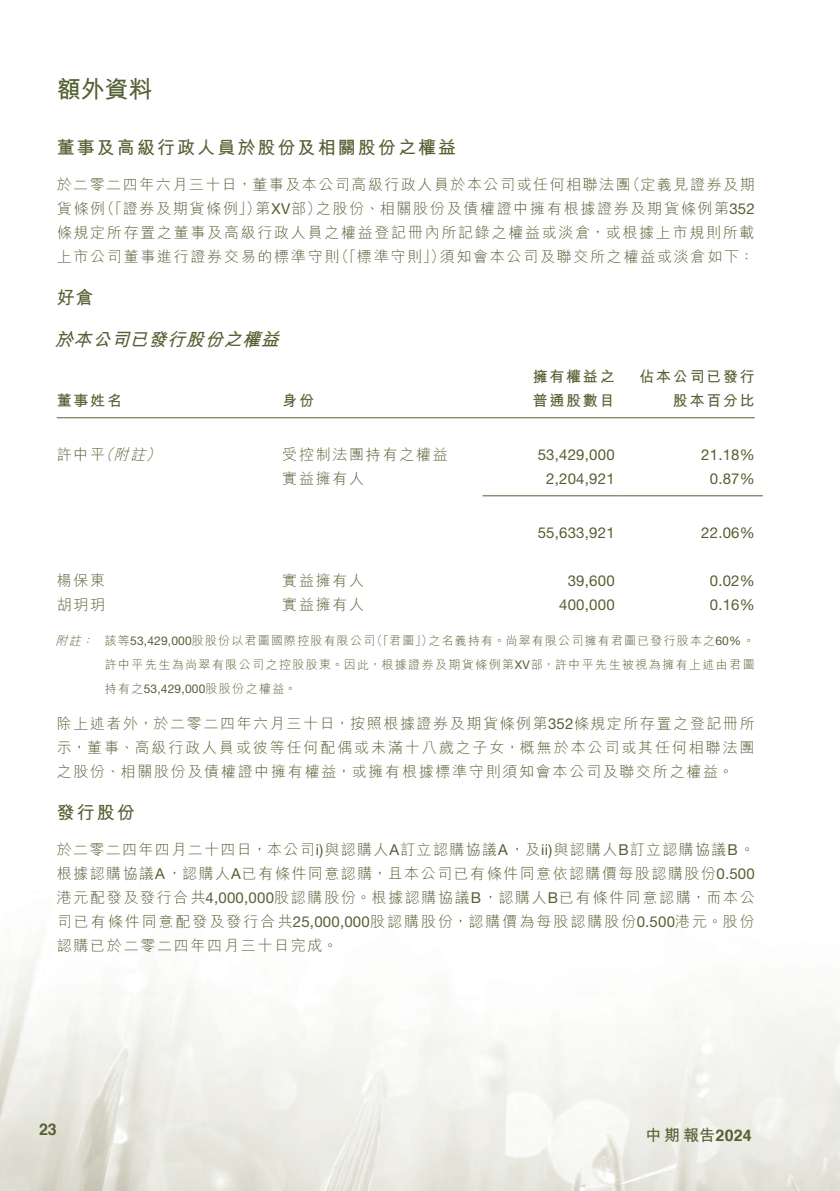
<style>
.page{position:relative;width:840px;height:1191px;background:#fff}
.page>*{position:absolute;margin:0;border:0;box-sizing:border-box;transform-origin:0 0}
.t1{font:700 24px "M Hei HK";color:#556033}
._03_H1{font:700 18px "M Hei HK";letter-spacing:.115em;color:#556033}
._05_____H3{font:italic 700 18px "M Hei HK";color:#556033}
._04___H2{font:700 18px "M Hei HK";color:#556033}
.t2{font:700 16px "M Hei HK";color:#556033}
.t3{font:700 16px "Helvetica";color:#556033}
._01_Body_Text{font:300 15px/24px "M Hei HK";letter-spacing:.115em;color:#556033;text-align:justify}
._01_Body_Text-2{font:15px "Helvetica Neue LT Std";letter-spacing:.015em;color:#556033}
._01_Body_Text-3{font:700 15px "M Hei HK";letter-spacing:.115em;color:#556033}
._15_Table_Stub{font:300 15px "M Hei HK";letter-spacing:.115em;color:#556033}
._15_Table_Stub-2{font:700 15px "M Hei HK";color:#556033}
._15_Table_Stub-3{font:italic 300 15px "M Hei HK";color:#556033}
._02_Note_Text{font:300 12px/24px "M Hei HK";letter-spacing:.115em;color:#556033}
._02_Note_Text-2{font:300 12px "M Hei HK";letter-spacing:.095em;color:#556033}
._02_Note_Text-3{font:italic 300 12px "M Hei HK";color:#556033}
.s1{font-family:"Helvetica Neue LT Std";font-weight:400}
.s2{font-family:"Helvetica"}
</style>
<div class="page">
<img style="left:0;top:417px;width:839px;height:774px">
<hr style="left:57px;top:417px;width:225px;height:1px;background:#556033">
<hr style="left:282px;top:417px;width:200px;height:1px;background:#556033">
<hr style="left:482px;top:417px;width:140px;height:1px;background:#556033">
<hr style="left:622px;top:417px;width:132px;height:1px;background:#556033">
<hr style="left:482px;top:495px;width:140px;height:1px;background:#556033">
<hr style="left:622px;top:495px;width:140px;height:1px;background:#556033">
<h1 class="t1" style="left:57px;top:72px;width:97px">額外資料</h1>
<p class="_03_H1" style="left:57px;top:134px;width:400px">董事及高級行政人員於股份及相關股份之權益</p>
<p class="_01_Body_Text" style="left:316px;top:172px;width:440px;text-indent:-259px">於二零二四年六月三十日，董事及本公司高級行政人員於本公司或任何相聯法團<br>之股份、相關股份及債權證中擁有根據證券及期貨條例第<span class="s1">352</span></p>
<p class="_01_Body_Text" style="left:625px;top:172px;width:131px">（定義見證券及期</p>
<p class="_01_Body_Text" style="left:100px;top:196px;width:163px">（「證券及期貨條例」）</p>
<p class="_01_Body_Text" style="left:255px;top:196px;width:67px">第<span class="s1">XV</span>部）</p>
<p class="_01_Body_Text" style="left:57px;top:196px;width:50px">貨條例</p>
<p class="_01_Body_Text" style="left:57px;top:220px;width:699px">條規定所存置之董事及高級行政人員之權益登記冊內所記錄之權益或淡倉，或根據上市規則所載</p>
<p class="_01_Body_Text" style="left:439px;top:244px;width:316px">須知會本公司及聯交所之權益或淡倉如下：</p>
<p class="_01_Body_Text" style="left:334px;top:244px;width:112px">（「標準守則」）</p>
<p class="_01_Body_Text" style="left:57px;top:244px;width:284px">上市公司董事進行證券交易的標準守則</p>
<p class="_04___H2" style="left:57px;top:284px;width:38px">好倉</p>
<p class="_05_____H3" style="left:55px;top:326px;width:231px">於本公司已發行股份之權益</p>
<p class="_15_Table_Stub-2" style="left:57px;top:390px;width:67px">董事姓名</p>
<p class="_01_Body_Text-3" style="left:282px;top:390px;width:33px">身份</p>
<p class="_01_Body_Text-3" style="left:532px;top:366px;width:83px">擁有權益之</p>
<p class="_01_Body_Text-3" style="left:532px;top:390px;width:83px">普通股數目</p>
<p class="_01_Body_Text-3" style="left:639px;top:366px;width:117px">佔本公司已發行</p>
<p class="_01_Body_Text-3" style="left:672px;top:390px;width:83px">股本百分比</p>
<p class="_15_Table_Stub-3" style="left:98px;top:447px;width:20px">（</p>
<p class="_15_Table_Stub-3" style="left:145px;top:447px;width:20px">）</p>
<p class="_15_Table_Stub-3" style="left:113px;top:447px;width:37px">附註</p>
<p class="_15_Table_Stub" style="left:57px;top:447px;width:50px">許中平</p>
<p class="_01_Body_Text" style="left:282px;top:442px;width:167px">受控制法團持有之權益</p>
<p class="_01_Body_Text-2" style="left:537px;top:446px;width:78px">53,429,000</p>
<p class="_01_Body_Text-2" style="left:700px;top:446px;width:55px">21.18%</p>
<p class="_01_Body_Text" style="left:282px;top:466px;width:83px">實益擁有人</p>
<p class="_01_Body_Text-2" style="left:546px;top:470px;width:70px">2,204,921</p>
<p class="_01_Body_Text-2" style="left:709px;top:470px;width:47px">0.87%</p>
<p class="_01_Body_Text-2" style="left:537px;top:524px;width:78px">55,633,921</p>
<p class="_01_Body_Text-2" style="left:700px;top:524px;width:55px">22.06%</p>
<p class="_15_Table_Stub" style="left:57px;top:573px;width:50px">楊保東</p>
<p class="_01_Body_Text" style="left:282px;top:569px;width:83px">實益擁有人</p>
<p class="_01_Body_Text-2" style="left:567px;top:572px;width:48px">39,600</p>
<p class="_01_Body_Text-2" style="left:709px;top:572px;width:47px">0.02%</p>
<p class="_15_Table_Stub" style="left:57px;top:597px;width:50px">胡玥玥</p>
<p class="_01_Body_Text" style="left:282px;top:593px;width:83px">實益擁有人</p>
<p class="_01_Body_Text-2" style="left:559px;top:596px;width:57px">400,000</p>
<p class="_01_Body_Text-2" style="left:709px;top:596px;width:47px">0.16%</p>
<p class="_02_Note_Text-3" style="left:55px;top:635px;width:30px">附註</p>
<p class="_02_Note_Text-3" style="left:81px;top:635px;width:17px">：</p>
<p class="_02_Note_Text-2" style="left:428px;top:635px;width:327px">之名義持有。尚翠有限公司擁有君圖已發行股本之<span class="s1">60%</span>。</p>
<p class="_02_Note_Text" style="left:371px;top:629px;width:63px">（「君圖」）</p>
<p class="_02_Note_Text-2" style="left:105px;top:635px;width:272px">該等<span class="s1">53,429,000</span>股股份以君圖國際控股有限公司</p>
<p class="_02_Note_Text" style="left:105px;top:653px;width:651px">許中平先生為尚翠有限公司之控股股東。因此，根據證券及期貨條例第<span class="s1">XV</span>部，許中平先生被視為擁有上述由君圖持有之<span class="s1">53,429,000</span>股股份之權益。</p>
<p class="_01_Body_Text" style="left:57px;top:711px;width:699px">除上述者外，於二零二四年六月三十日，按照根據證券及期貨條例第<span class="s1">352</span>條規定所存置之登記冊所示，董事、高級行政人員或彼等任何配偶或未滿十八歲之子女，概無於本公司或其任何相聯法團之股份、相關股份及債權證中擁有權益，或擁有根據標準守則須知會本公司及聯交所之權益。</p>
<p class="_03_H1" style="left:57px;top:799px;width:80px">發行股份</p>
<p class="_01_Body_Text" style="left:57px;top:837px;width:699px">於二零二四年四月二十四日，本公司<span class="s1">i)</span>與認購人<span class="s1">A</span>訂立認購協議<span class="s1">A</span>，及<span class="s1">ii)</span>與認購人<span class="s1">B</span>訂立認購協議<span class="s1">B</span>。根據認購協議<span class="s1">A</span>，認購人<span class="s1">A</span>已有條件同意認購，且本公司已有條件同意依認購價每股認購股份<span class="s1">0.500</span>港元配發及發行合共<span class="s1">4,000,000</span>股認購股份。根據認購協議<span class="s1">B</span>，認購人<span class="s1">B</span>已有條件同意認購，而本公司已有條件同意配發及發行合共<span class="s1">25,000,000</span>股認購股份，認購價為每股認購股份<span class="s1">0.500</span>港元。股份認購已於二零二四年四月三十日完成。</p>
<p class="t3" style="left:39px;top:1116px;width:19px">23</p>
<p class="t2" style="left:645px;top:1123px;width:108px">中期報告<span class="s2">2024</span></p>
</div>
